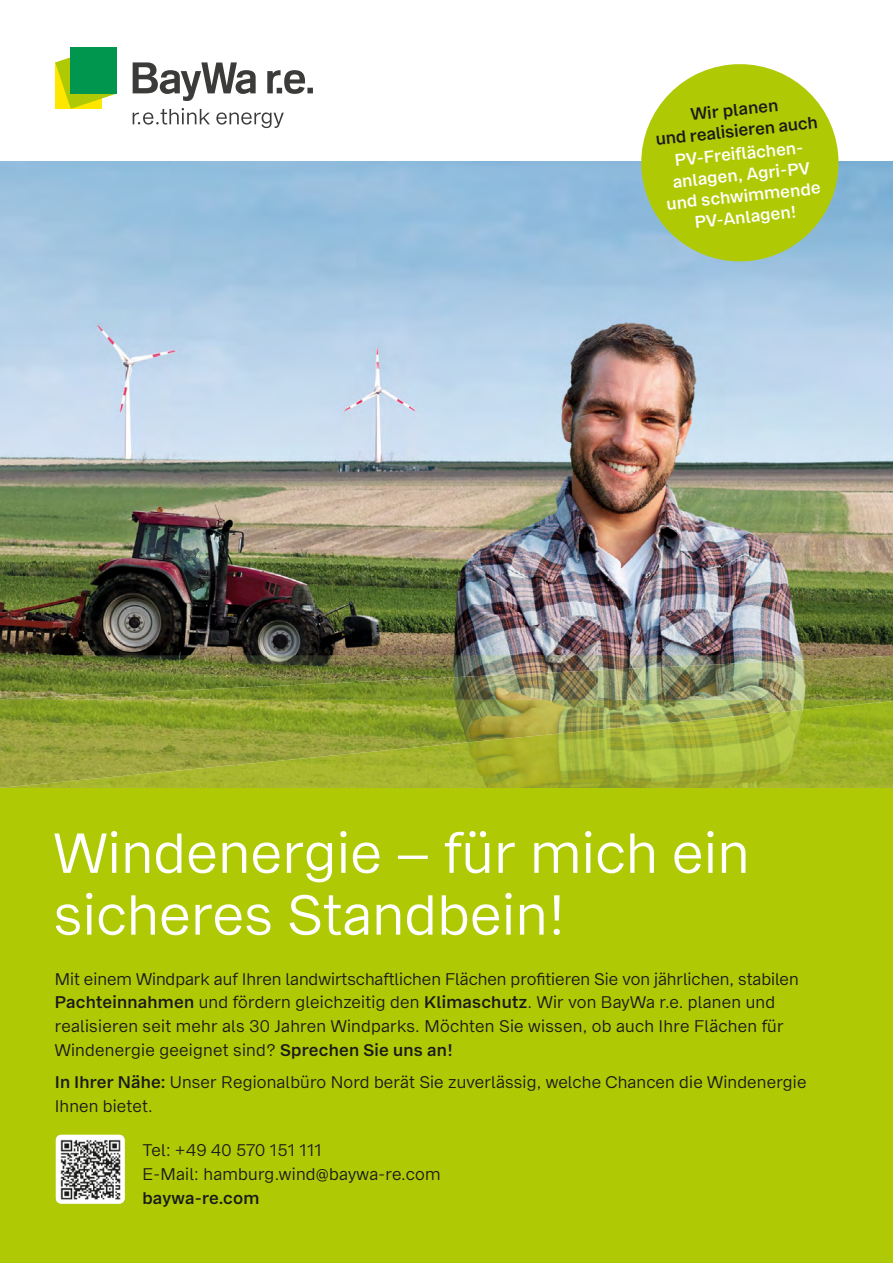
<style>
.page{position:relative;width:893px;height:1263px;background:#fff}
.page>*{position:absolute;margin:0;border:0;box-sizing:border-box;transform-origin:0 0}
.t1{font:56.25px/61.8px "Bay Wa Sans";letter-spacing:.005em;color:#fff}
.t2{font:16.8px/23.9px "Bay Wa Sans";letter-spacing:.01em;color:#1a1a18}
.t3{font:600 16.8px/21.1px "Bay Wa Sans";color:#fff;text-align:center}
.t4{font:600 16.8px/21.1px "Bay Wa Sans";letter-spacing:.015em;color:#1a1a18;text-align:center}
.s1{font-weight:600}
</style>
<div class="page">
<img style="left:0;top:162px;width:893px;height:493px">
<div style="left:0;top:788px;width:893px;height:475px;background:#afca05"></div>
<svg style="left:55px;top:47px;width:62px;height:62px"></svg>
<div style="left:71px;top:47px;width:46px;height:46px;background:#00964e"></div>
<svg style="left:133px;top:62px;width:180px;height:39px"></svg>
<svg style="left:133px;top:108px;width:151px;height:20px"></svg>
<img style="left:0;top:656px;width:893px;height:132px">
<img style="left:56px;top:1135px;width:69px;height:68px">
<svg style="left:636px;top:64px;width:208px;height:203px;background:#b4ce44"></svg>
<p class="t4" style="left:653px;top:108px;width:164px;rotate:-6deg">Wir planen<br>und realisieren auch</p>
<p class="t3" style="left:661px;top:151px;width:156px;rotate:-6deg">PV-Freiflächen&shy;anlagen, Agri-PV und schwimmende<br>PV-Anlagen!</p>
<h1 class="t1" style="left:54px;top:822px;width:697px">Windenergie – für mich ein sicheres Standbein!</h1>
<p class="t2" style="left:55px;top:967px;width:745px">Mit einem Windpark auf Ihren landwirtschaftlichen Flächen profitieren Sie von jährlichen, stabilen <span class="s1">Pachteinnahmen</span> und fördern gleichzeitig den <span class="s1">Klimaschutz</span>. Wir von BayWa r.e. planen und realisieren seit mehr als 30 Jahren Windparks. Möchten Sie wissen, ob auch Ihre Flächen für Windenergie geeignet sind? <span class="s1">Sprechen Sie uns an!</span></p>
<p class="t2" style="left:55px;top:1070px;width:753px"><span class="s1">In Ihrer Nähe:</span> Unser Regionalbüro Nord berät Sie zuverlässig, welche Chancen die Windenergie<br>Ihnen bietet.</p>
<p class="t2" style="left:142px;top:1138px;width:300px">Tel: +49 40 570 151 111<br>E-Mail: hamburg.wind@baywa-re.com</p>
<p class="t4" style="left:142px;top:1187px;width:118px">baywa-re.com</p>
</div>
